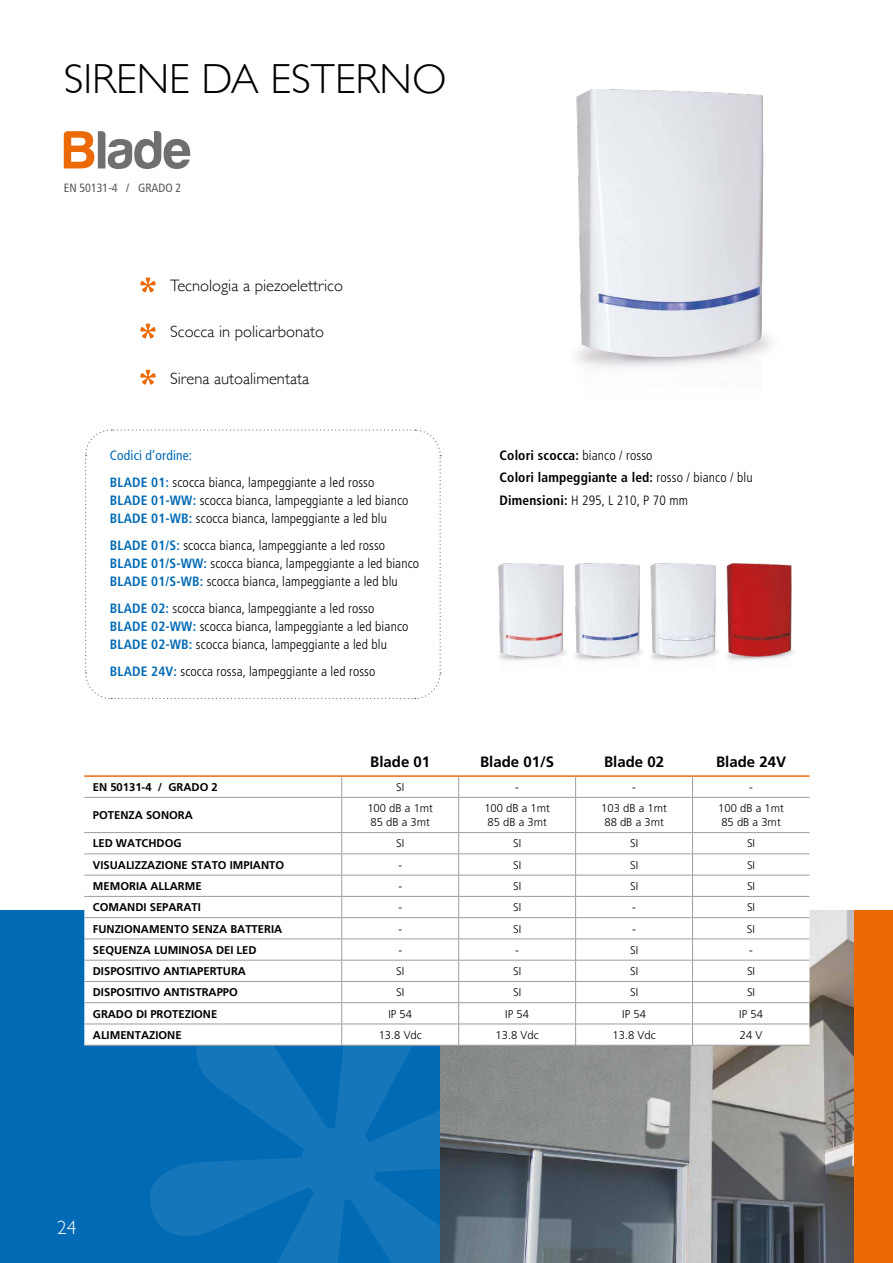
<style>
.page{position:relative;width:893px;height:1263px;background:#fff}
.page>*{position:absolute;margin:0;border:0;box-sizing:border-box;transform-origin:0 0}
.t1{font:55.5px "Harabara";letter-spacing:.03em;color:#706f6f}
.t2{font:300 42px "Gill Sans";color:#000}
.t3{font:300 19.5px "Gill Sans";color:#fff}
.t4{font:300 16.5px "Gill Sans";color:#000}
.t5{font:700 15px "Frutiger LT Std";color:#000}
.t6{font:300 condensed 13.5px/18px "Frutiger LT Std";letter-spacing:.01em;color:#000}
.t7{font:700 condensed 13.5px/22.5px "Frutiger LT Std";letter-spacing:.01em;color:#000}
.t8{font:condensed 12px "Frutiger LT Std";color:#575756}
.t9{font:700 11.25px "Frutiger LT Std";color:#000}
.t10{font:300 11.25px/13.5px "Frutiger LT Std";color:#000}
.s1{color:#ec6907}
.s2{font-weight:400;color:#006ab4}
.s3{font-weight:700;color:#006ab4}
.s4{font-weight:300}
</style>
<div class="page">
<img style="left:498px;top:563px;width:296px;height:98px">
<img style="left:576px;top:89px;width:196px;height:279px">
<svg style="left:85px;top:429px;width:356px;height:271px"></svg>
<svg style="left:140px;top:277px;width:16px;height:15px"></svg>
<svg style="left:140px;top:324px;width:16px;height:14px"></svg>
<svg style="left:140px;top:370px;width:16px;height:15px"></svg>
<div style="left:0;top:910px;width:893px;height:353px;background:#006ab4"></div>
<svg style="left:150px;top:1046px;width:291px;height:217px;fill:#1676ba"></svg>
<img style="left:441px;top:910px;width:414px;height:353px">
<div style="left:855px;top:910px;width:38px;height:353px;background:#ec6907"></div>
<svg style="left:85px;top:777px;width:724px;height:55px"></svg>
<svg style="left:341px;top:777px;width:1px;height:20px"></svg>
<svg style="left:458px;top:777px;width:1px;height:20px"></svg>
<svg style="left:575px;top:777px;width:1px;height:20px"></svg>
<svg style="left:692px;top:777px;width:1px;height:20px"></svg>
<hr style="left:84px;top:797px;width:258px;height:1px;background:#9d9d9c">
<hr style="left:342px;top:797px;width:117px;height:1px;background:#9d9d9c">
<hr style="left:341px;top:797px;width:1px;height:35px;background:#9d9d9c">
<hr style="left:459px;top:797px;width:117px;height:1px;background:#9d9d9c">
<hr style="left:458px;top:797px;width:1px;height:35px;background:#9d9d9c">
<hr style="left:576px;top:797px;width:117px;height:1px;background:#9d9d9c">
<hr style="left:575px;top:797px;width:1px;height:35px;background:#9d9d9c">
<hr style="left:693px;top:797px;width:116px;height:1px;background:#9d9d9c">
<hr style="left:692px;top:797px;width:1px;height:35px;background:#9d9d9c">
<svg style="left:84px;top:832px;width:725px;height:213px"></svg>
<hr style="left:84px;top:1045px;width:258px;height:1px;background:#9d9d9c">
<hr style="left:342px;top:1045px;width:117px;height:1px;background:#9d9d9c">
<hr style="left:459px;top:1045px;width:117px;height:1px;background:#9d9d9c">
<hr style="left:576px;top:1045px;width:117px;height:1px;background:#9d9d9c">
<hr style="left:693px;top:1045px;width:116px;height:1px;background:#9d9d9c">
<hr style="left:84px;top:775px;width:258px;height:2px;background:#ec6907">
<hr style="left:342px;top:775px;width:117px;height:2px;background:#ec6907">
<hr style="left:459px;top:775px;width:117px;height:2px;background:#ec6907">
<hr style="left:576px;top:775px;width:117px;height:2px;background:#ec6907">
<hr style="left:693px;top:775px;width:116px;height:2px;background:#ec6907">
<h2 class="t2" style="left:64px;top:46px;width:384px">SIRENE DA ESTERNO</h2>
<h1 class="t1" style="left:64px;top:121px;width:129px"><span class="s1">B</span>lade</h1>
<p class="t8" style="left:64px;top:181px;width:119px">EN 50131-4 / GRADO 2</p>
<p class="t4" style="left:170px;top:273px;width:174px">Tecnologia a piezoelettrico</p>
<p class="t4" style="left:170px;top:319px;width:156px">Scocca in policarbonato</p>
<p class="t4" style="left:170px;top:366px;width:141px">Sirena autoalimentata</p>
<p class="t6" style="left:110px;top:442px;width:266px;line-height:27px"><span class="s2">Codici d’ordine:<br></span><span class="s3">BLADE 01:</span> scocca bianca, lampeggiante a led rosso</p>
<p class="t6" style="left:110px;top:492px;width:300px"><span class="s3">BLADE 01-WW:</span> scocca bianca, lampeggiante a led bianco<br><span class="s3">BLADE 01-WB:</span> scocca bianca, lampeggiante a led blu</p>
<p class="t6" style="left:110px;top:537px;width:311px"><span class="s3">BLADE 01/S:</span> scocca bianca, lampeggiante a led rosso<br><span class="s3">BLADE 01/S-WW:</span> scocca bianca, lampeggiante a led bianco<br><span class="s3">BLADE 01/S-WB:</span> scocca bianca, lampeggiante a led blu</p>
<p class="t6" style="left:110px;top:600px;width:300px"><span class="s3">BLADE 02:</span> scocca bianca, lampeggiante a led rosso<br><span class="s3">BLADE 02-WW:</span> scocca bianca, lampeggiante a led bianco<br><span class="s3">BLADE 02-WB:</span> scocca bianca, lampeggiante a led blu</p>
<p class="t6" style="left:110px;top:663px;width:267px"><span class="s3">BLADE 24V:</span> scocca rossa, lampeggiante a led rosso</p>
<p class="t7" style="left:500px;top:444px;width:255px">Colori scocca: <span class="s4">bianco / rosso<br></span>Colori lampeggiante a led: <span class="s4">rosso / bianco / blu<br></span>Dimensioni: <span class="s4">H 295, L 210, P 70 mm</span></p>
<p class="t5" style="left:370px;top:753px;width:62px">Blade 01</p>
<p class="t5" style="left:480px;top:753px;width:76px">Blade 01/S</p>
<p class="t5" style="left:604px;top:753px;width:62px">Blade 02</p>
<p class="t5" style="left:716px;top:753px;width:72px">Blade 24V</p>
<p class="t9" style="left:93px;top:780px;width:127px">EN 50131-4 / GRADO 2</p>
<p class="t10" style="left:396px;top:780px;width:10px">SI</p>
<p class="t10" style="left:515px;top:780px;width:5px">-</p>
<p class="t10" style="left:632px;top:780px;width:5px">-</p>
<p class="t10" style="left:749px;top:780px;width:5px">-</p>
<p class="t9" style="left:93px;top:809px;width:102px">POTENZA SONORA</p>
<p class="t10" style="left:367px;top:802px;width:67px">100 dB a 1mt<br>85 dB a 3mt</p>
<p class="t10" style="left:484px;top:802px;width:67px">100 dB a 1mt<br>85 dB a 3mt</p>
<p class="t10" style="left:601px;top:802px;width:67px">103 dB a 1mt<br>88 dB a 3mt</p>
<p class="t10" style="left:718px;top:802px;width:67px">100 dB a 1mt<br>85 dB a 3mt</p>
<p class="t9" style="left:93px;top:837px;width:90px">LED WATCHDOG</p>
<p class="t10" style="left:396px;top:837px;width:10px">SI</p>
<p class="t10" style="left:513px;top:837px;width:10px">SI</p>
<p class="t10" style="left:630px;top:837px;width:10px">SI</p>
<p class="t10" style="left:747px;top:837px;width:10px">SI</p>
<p class="t9" style="left:93px;top:858px;width:193px">VISUALIZZAZIONE STATO IMPIANTO</p>
<p class="t10" style="left:398px;top:858px;width:5px">-</p>
<p class="t10" style="left:513px;top:858px;width:10px">SI</p>
<p class="t10" style="left:630px;top:858px;width:10px">SI</p>
<p class="t10" style="left:747px;top:858px;width:10px">SI</p>
<p class="t9" style="left:93px;top:879px;width:110px">MEMORIA ALLARME</p>
<p class="t10" style="left:398px;top:879px;width:5px">-</p>
<p class="t10" style="left:513px;top:879px;width:10px">SI</p>
<p class="t10" style="left:630px;top:879px;width:10px">SI</p>
<p class="t10" style="left:747px;top:879px;width:10px">SI</p>
<p class="t9" style="left:93px;top:901px;width:110px">COMANDI SEPARATI</p>
<p class="t10" style="left:398px;top:901px;width:5px">-</p>
<p class="t10" style="left:513px;top:901px;width:10px">SI</p>
<p class="t10" style="left:632px;top:901px;width:5px">-</p>
<p class="t10" style="left:747px;top:901px;width:10px">SI</p>
<p class="t9" style="left:93px;top:922px;width:191px">FUNZIONAMENTO SENZA BATTERIA</p>
<p class="t10" style="left:398px;top:922px;width:5px">-</p>
<p class="t10" style="left:513px;top:922px;width:10px">SI</p>
<p class="t10" style="left:632px;top:922px;width:5px">-</p>
<p class="t10" style="left:747px;top:922px;width:10px">SI</p>
<p class="t9" style="left:93px;top:943px;width:165px">SEQUENZA LUMINOSA DEI LED</p>
<p class="t10" style="left:398px;top:943px;width:5px">-</p>
<p class="t10" style="left:515px;top:943px;width:5px">-</p>
<p class="t10" style="left:630px;top:943px;width:10px">SI</p>
<p class="t10" style="left:749px;top:943px;width:5px">-</p>
<p class="t9" style="left:93px;top:964px;width:155px">DISPOSITIVO ANTIAPERTURA</p>
<p class="t10" style="left:396px;top:964px;width:10px">SI</p>
<p class="t10" style="left:513px;top:964px;width:10px">SI</p>
<p class="t10" style="left:630px;top:964px;width:10px">SI</p>
<p class="t10" style="left:747px;top:964px;width:10px">SI</p>
<p class="t9" style="left:93px;top:986px;width:147px">DISPOSITIVO ANTISTRAPPO</p>
<p class="t10" style="left:396px;top:986px;width:10px">SI</p>
<p class="t10" style="left:513px;top:986px;width:10px">SI</p>
<p class="t10" style="left:630px;top:986px;width:10px">SI</p>
<p class="t10" style="left:747px;top:986px;width:10px">SI</p>
<p class="t9" style="left:93px;top:1007px;width:126px">GRADO DI PROTEZIONE</p>
<p class="t10" style="left:388px;top:1007px;width:25px">IP 54</p>
<p class="t10" style="left:505px;top:1007px;width:25px">IP 54</p>
<p class="t10" style="left:622px;top:1007px;width:25px">IP 54</p>
<p class="t10" style="left:739px;top:1007px;width:25px">IP 54</p>
<p class="t9" style="left:93px;top:1028px;width:90px">ALIMENTAZIONE</p>
<p class="t10" style="left:379px;top:1028px;width:45px">13.8 Vdc</p>
<p class="t10" style="left:496px;top:1028px;width:45px">13.8 Vdc</p>
<p class="t10" style="left:613px;top:1028px;width:45px">13.8 Vdc</p>
<p class="t10" style="left:740px;top:1028px;width:24px">24 V</p>
<h3 class="t3" style="left:57px;top:1212px;width:21px">24</h3>
</div>
